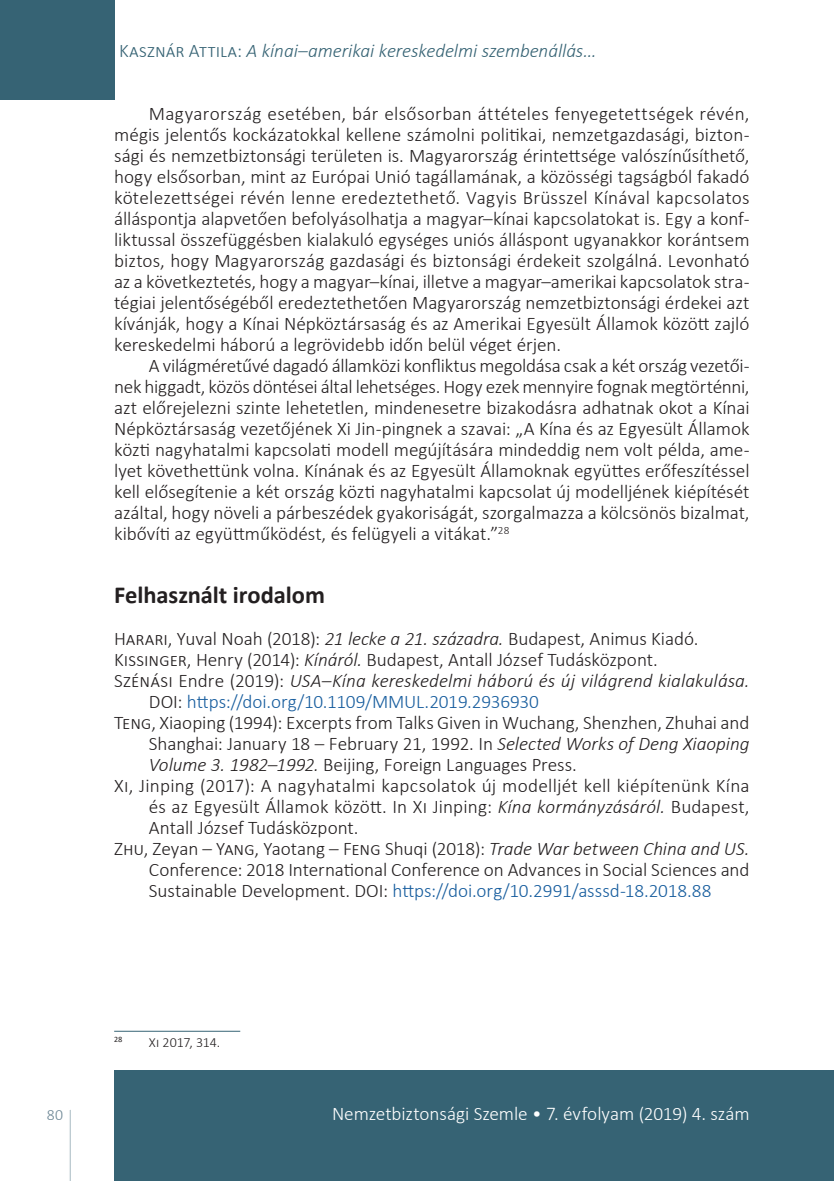
<style>
.page{position:relative;width:834px;height:1181px;background:#fff}
.page>*{position:absolute;margin:0;border:0;box-sizing:border-box;transform-origin:0 0}
.Head_1{font:700 24.5px "Calibri";letter-spacing:-.005em;color:#231f20}
.Body{font:300 19.25px/21px "Calibri";letter-spacing:-.005em;color:#231f20;text-align:justify}
._6__Bibliography_ite{font:300 19.25px/21px "Calibri";letter-spacing:-.005em;color:#231f20;text-align:justify}
._6__Bibliography_ite-2{font:italic 300 19.25px/21px "Calibri";letter-spacing:.005em;color:#231f20}
.Running_header_left{font:italic 300 19.25px "Calibri";letter-spacing:-.005em;color:#366374}
.Running_header_left-2{font:300 19.25px "Calibri";letter-spacing:-.005em;color:#fff}
.Running_header_right{font:300 15.75px "Calibri";color:#6c8694}
.Footnote_text{font:300 14px "Calibri";letter-spacing:-.01em;color:#231f20}
.Footnote_text-2{font:8.22px "Calibri";color:#231f20}
.s1{font-style:normal}
.s2{font-style:italic}
.s3{font-style:normal;color:#175d9e}
.s4{color:#175d9e}
</style>
<div class="page">
<svg style="left:69px;top:1110px;width:2px;height:71px"></svg>
<div style="left:114px;top:1070px;width:719px;height:111px;background:#366374"></div>
<div style="left:0;top:0;width:114px;height:99px;background:#366374"></div>
<hr style="left:114px;top:1031px;width:126px;height:1px;background:#366374">
<p class="Running_header_left" style="left:119px;top:39px;width:478px"><span class="s1">Kasznár Attila:</span> A kínai–amerikai kereskedelmi szembenállás…</p>
<p class="Body" style="left:114px;top:103px;width:637px;text-indent:35px">Magyarország esetében, bár elsősorban áttételes fenyegetettségek révén, mégis jelentős kockázatokkal kellene számolni politikai, nemzetgazdasági, bizton&shy;sági és nemzetbiztonsági területen is. Magyarország érintettsége valószínűsíthető, hogy elsősorban, mint az Európai Unió tagállamának, a közösségi tagságból fakadó kötelezettségei révén lenne eredeztethető. Vagyis Brüsszel Kínával kapcsolatos álláspontja alapvetően befolyásolhatja a magyar–kínai kapcsolatokat is. Egy a konf&shy;liktussal összefüggésben kialakuló egységes uniós álláspont ugyanakkor korántsem biztos, hogy Magyarország gazdasági és biztonsági érdekeit szolgálná. Levonható az a következtetés, hogy a magyar–kínai, illetve a magyar–amerikai kapcsolatok stra&shy;tégiai jelentőségéből eredeztethetően Magyarország nemzetbiztonsági érdekei azt kívánják, hogy a Kínai Népköztársaság és az Amerikai Egyesült Államok között zajló kereskedelmi háború a legrövidebb időn belül véget érjen.</p>
<p class="Body" style="left:114px;top:355px;width:636px;text-indent:35px">A világméretűvé dagadó államközi konfliktus megoldása csak a két ország vezetői&shy;nek higgadt, közös döntései által lehetséges. Hogy ezek mennyire fognak megtörténni, azt előrejelezni szinte lehetetlen, mindenesetre bizakodásra adhatnak okot a Kínai Népköztársaság vezetőjének Xi Jin-pingnek a szavai: „A Kína és az Egyesült Államok közti nagyhatalmi kapcsolati modell megújítására mindeddig nem volt példa, ame&shy;lyet követhettünk volna. Kínának és az Egyesült Államoknak együttes erőfeszítéssel kell elősegítenie a két ország közti nagyhatalmi kapcsolat új modelljének kiépítését azáltal, hogy növeli a párbeszédek gyakoriságát, szorgalmazza a kölcsönös bizalmat, kibővíti az együttműködést, és felügyeli a vitákat.”<sup>28</sup></p>
<p class="Head_1" style="left:114px;top:578px;width:212px">Felhasznált irodalom</p>
<p class="_6__Bibliography_ite" style="left:114px;top:628px;width:585px">Harari, Yuval Noah (2018): <span class="s2">21 lecke a 21. századra.</span> Budapest, Animus Kiadó.</p>
<p class="_6__Bibliography_ite" style="left:114px;top:649px;width:545px">Kissinger, Henry (2014): <span class="s2">Kínáról.</span> Budapest, Antall József Tudásközpont.</p>
<p class="_6__Bibliography_ite-2" style="left:149px;top:670px;width:602px;text-indent:-35px"><span class="s1">Szénási Endre (2019):</span> USA–Kína kereskedelmi háború és új világrend kialakulása.<br><span class="s1">DOI:</span> <span class="s3">https://doi.org/10.1109/MMUL.2019.2936930</span></p>
<p class="_6__Bibliography_ite" style="left:149px;top:712px;width:602px;text-indent:-35px">Teng, Xiaoping (1994): Excerpts from Talks Given in Wuchang, Shenzhen, Zhuhai and Shanghai: January 18 – February 21, 1992. In <span class="s2">Selected Works of Deng Xiaoping Volume 3. 1982–1992.</span> Beijing, Foreign Languages Press.</p>
<p class="_6__Bibliography_ite" style="left:149px;top:775px;width:602px;text-indent:-35px">Xi, Jinping (2017): A nagyhatalmi kapcsolatok új modelljét kell kiépítenünk Kína és az Egyesült Államok között. In Xi Jinping: <span class="s2">Kína kormányzásáról.</span> Budapest, Antall József Tudásközpont.</p>
<p class="_6__Bibliography_ite" style="left:149px;top:838px;width:602px;text-indent:-35px">Zhu, Zeyan – Yang, Yaotang – Feng Shuqi (2018): <span class="s2">Trade War between China and US.<br></span>Conference: 2018 International Conference on Advances in Social Sciences and Sustainable Development. DOI: <span class="s4">https://doi.org/10.2991/asssd-18.2018.88</span></p>
<p class="Footnote_text-2" style="left:114px;top:1034px;width:10px">28</p>
<p class="Footnote_text" style="left:149px;top:1033px;width:73px">Xi 2017, 314.</p>
<p class="Running_header_right" style="left:47px;top:1105px;width:18px">80</p>
<p class="Running_header_left-2" style="left:332px;top:1102px;width:419px">Nemzetbiztonsági Szemle • 7. évfolyam (2019) 4. szám</p>
</div>
